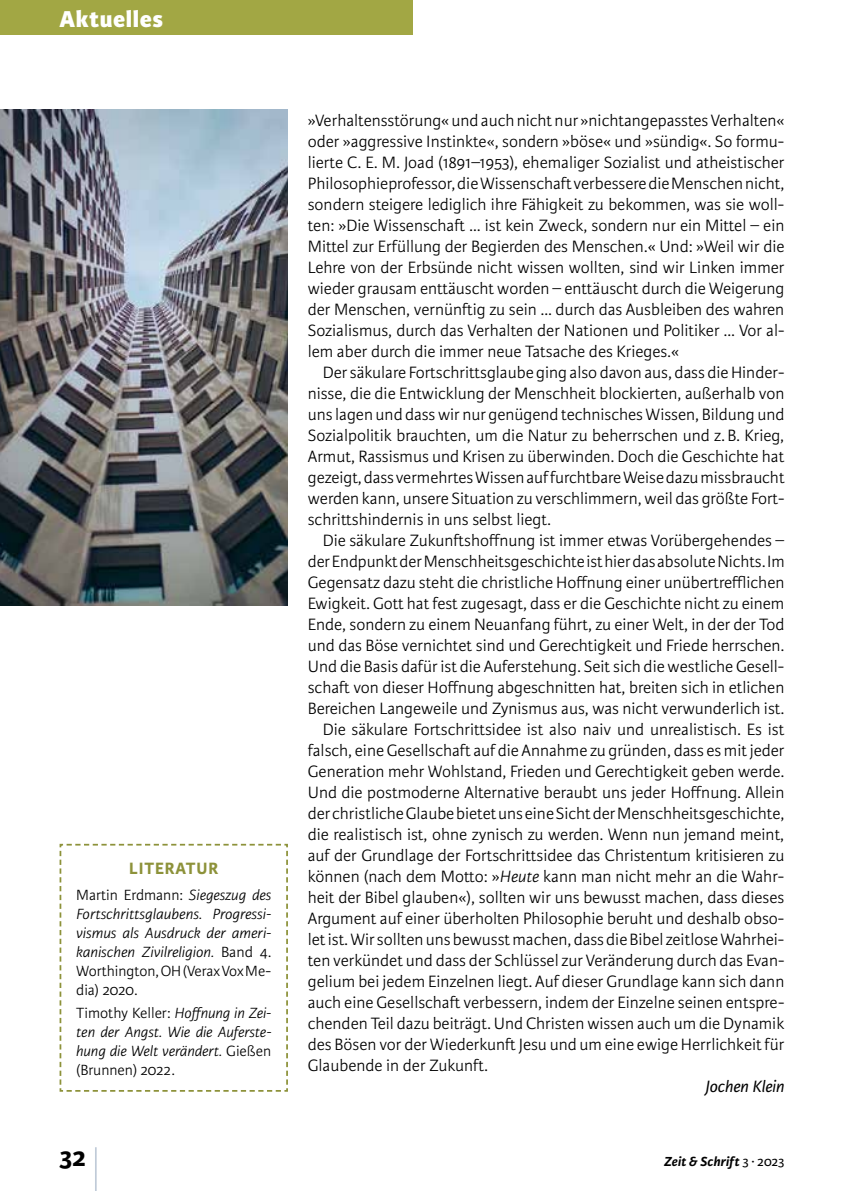
<style>
.page{position:relative;width:844px;height:1191px;background:#fff}
.page>*{position:absolute;margin:0;border:0;box-sizing:border-box;transform-origin:0 0}
.t1{font:300 59.5px "Karmina Sans Basic";color:#9aacc1;scale:.29 1}
.t2{font:700 28px "Karmina Sans Basic";color:#000}
.t3{font:800 24.5px "Karmina Sans Basic";letter-spacing:.025em;color:#fff}
.t4{font:300 17.5px/21px "Karmina Sans Basic";color:#000;text-align:justify}
.t5{font:italic 17.5px "Karmina Sans Basic";color:#000}
.t6{font:700 17.5px "Karmina Sans Basic";color:#8d923a}
.t7{font:italic 300 15.75px/18.9px "Karmina Sans Basic";color:#000;text-align:justify}
.t8{font:italic 700 14px "Karmina Sans Basic";letter-spacing:.015em;color:#000}
.s1{font-style:normal}
.s2{font-style:italic}
.s3{font-weight:400;font-style:normal}
</style>
<div class="page">
<div style="left:0;top:0;width:412px;height:35px;background:#a2a744"></div>
<svg style="left:59px;top:843px;width:229px;height:249px"></svg>
<img style="left:0;top:109px;width:288px;height:496px">
<h3 class="t3" style="left:60px;top:4px;width:105px">Aktuelles</h3>
<p class="t6" style="left:129px;top:858px;width:20px">LITER</p>
<p class="t6" style="left:175px;top:858px;width:22px">ATUR</p>
<p class="t7" style="left:76px;top:885px;width:197px"><span class="s1">Martin Erdmann:</span> Siegeszug des Fortschrittsglaubens. Progressi&shy;vismus als Ausdruck der ameri&shy;kanischen Zivilreligion. <span class="s1">Band 4.<br>Worthington, OH (Verax Vox Me&shy;dia) 2020.</span></p>
<p class="t7" style="left:76px;top:1004px;width:196px"><span class="s1">Timothy Keller:</span> Hoffnung in Zei&shy;ten der Angst. Wie die Auferste&shy;hung die Welt verändert. <span class="s1">Gießen (Brunnen) 2022.</span></p>
<p class="t4" style="left:308px;top:110px;width:478px">»Verhaltensstörung« und auch nicht nur »nichtangepasstes Verhalten« oder »aggressive Instinkte«, sondern »böse« und »sündig«. So formu&shy;lierte C. E. M. Joad (1891–1953), ehemaliger Sozialist und atheistischer Philosophieprofessor, die Wissenschaft verbessere die Menschen nicht, sondern steigere lediglich ihre Fähigkeit zu bekommen, was sie woll&shy;ten: »Die Wissenschaft … ist kein Zweck, sondern nur ein Mittel – ein Mittel zur Erfüllung der Begierden des Menschen.« Und: »Weil wir die Lehre von der Erbsünde nicht wissen wollten, sind wir Linken immer wieder grausam enttäuscht worden – enttäuscht durch die Weigerung der Menschen, vernünftig zu sein … durch das Ausbleiben des wahren Sozialismus, durch das Verhalten der Nationen und Politiker … Vor al&shy;lem aber durch die immer neue Tatsache des Krieges.«</p>
<p class="t4" style="left:308px;top:362px;width:478px;text-indent:15px">Der säkulare Fortschrittsglaube ging also davon aus, dass die Hinder&shy;nisse, die die Entwicklung der Menschheit blockierten, außerhalb von uns lagen und dass wir nur genügend technisches Wissen, Bildung und Sozialpolitik brauchten, um die Natur zu beherrschen und z.B. Krieg, Armut, Rassismus und Krisen zu überwinden. Doch die Geschichte hat gezeigt, dass vermehrtes Wissen auf furchtbare Weise dazu missbraucht werden kann, unsere Situation zu verschlimmern, weil das größte Fort&shy;schrittshindernis in uns selbst liegt.</p>
<p class="t4" style="left:322px;top:530px;width:463px">Die säkulare Zukunftshoffnung ist immer etwas Vorübergehendes –</p>
<p class="t4" style="left:308px;top:551px;width:478px">der Endpunkt der Menschheitsgeschichte ist hier das absolute Nichts. Im</p>
<p class="t4" style="left:308px;top:572px;width:478px">Gegensatz dazu steht die christliche Hoffnung einer unübertrefflichen</p>
<p class="t4" style="left:308px;top:593px;width:478px">Ewigkeit. Gott hat fest zugesagt, dass er die Geschichte nicht zu einem</p>
<p class="t4" style="left:308px;top:614px;width:478px">Ende, sondern zu einem Neuanfang führt, zu einer Welt, in der der Tod</p>
<p class="t4" style="left:308px;top:635px;width:478px">und das Böse vernichtet sind und Gerechtigkeit und Friede herrschen.</p>
<p class="t4" style="left:308px;top:656px;width:478px">Und die Basis dafür ist die Auferstehung. Seit sich die westliche Gesell-</p>
<p class="t4" style="left:308px;top:677px;width:478px">schaft von dieser Hoffnung abgeschnitten hat, breiten sich in etlichen</p>
<p class="t4" style="left:308px;top:698px;width:478px">Bereichen Langeweile und Zynismus aus, was nicht verwunderlich ist.</p>
<p class="t4" style="left:322px;top:719px;width:463px">Die säkulare Fortschrittsidee ist also naiv und unrealistisch. Es ist</p>
<p class="t4" style="left:308px;top:740px;width:478px">falsch, eine Gesellschaft auf die Annahme zu gründen, dass es mit jeder</p>
<p class="t4" style="left:308px;top:761px;width:478px">Generation mehr Wohlstand, Frieden und Gerechtigkeit geben werde.</p>
<p class="t4" style="left:308px;top:782px;width:478px">Und die postmoderne Alternative beraubt uns jeder Hoffnung. Allein</p>
<p class="t4" style="left:308px;top:803px;width:478px">der christliche Glaube bietet uns eine Sicht der Menschheitsgeschichte,</p>
<p class="t4" style="left:308px;top:824px;width:478px">die realistisch ist, ohne zynisch zu werden. Wenn nun jemand meint,</p>
<p class="t4" style="left:308px;top:845px;width:478px">auf der Grundlage der Fortschrittsidee das Christentum kritisieren zu</p>
<p class="t4" style="left:308px;top:866px;width:478px">können (nach dem Motto: »<span class="s2">Heute</span> kann man nicht mehr an die Wahr-</p>
<p class="t4" style="left:308px;top:887px;width:478px">heit der Bibel glauben«), sollten wir uns bewusst machen, dass dieses</p>
<p class="t4" style="left:308px;top:908px;width:478px">Argument auf einer überholten Philosophie beruht und deshalb obso-</p>
<p class="t4" style="left:308px;top:929px;width:478px">let ist. Wir sollten uns bewusst machen, dass die Bibel zeitlose Wahrhei-</p>
<p class="t4" style="left:308px;top:950px;width:478px">ten verkündet und dass der Schlüssel zur Veränderung durch das Evan-</p>
<p class="t4" style="left:308px;top:971px;width:478px">gelium bei jedem Einzelnen liegt. Auf dieser Grundlage kann sich dann</p>
<p class="t4" style="left:308px;top:992px;width:478px">auch eine Gesellschaft verbessern, indem der Einzelne seinen entspre-</p>
<p class="t4" style="left:308px;top:1013px;width:478px">chenden Teil dazu beiträgt. Und Christen wissen auch um die Dynamik</p>
<p class="t4" style="left:308px;top:1034px;width:478px">des Bösen vor der Wiederkunft Jesu und um eine ewige Herrlichkeit für</p>
<p class="t4" style="left:308px;top:1055px;width:181px">Glaubende in der Zukunft.</p>
<p class="t5" style="left:705px;top:1077px;width:80px">Jochen Klein</p>
<h2 class="t2" style="left:60px;top:1141px;width:28px">32</h2>
<h1 class="t1" style="left:94px;top:1140px;width:17px">|</h1>
<p class="t8" style="left:664px;top:1153px;width:122px">Zeit &amp; Schrift <span class="s3">3 ∙ 2023</span></p>
</div>
